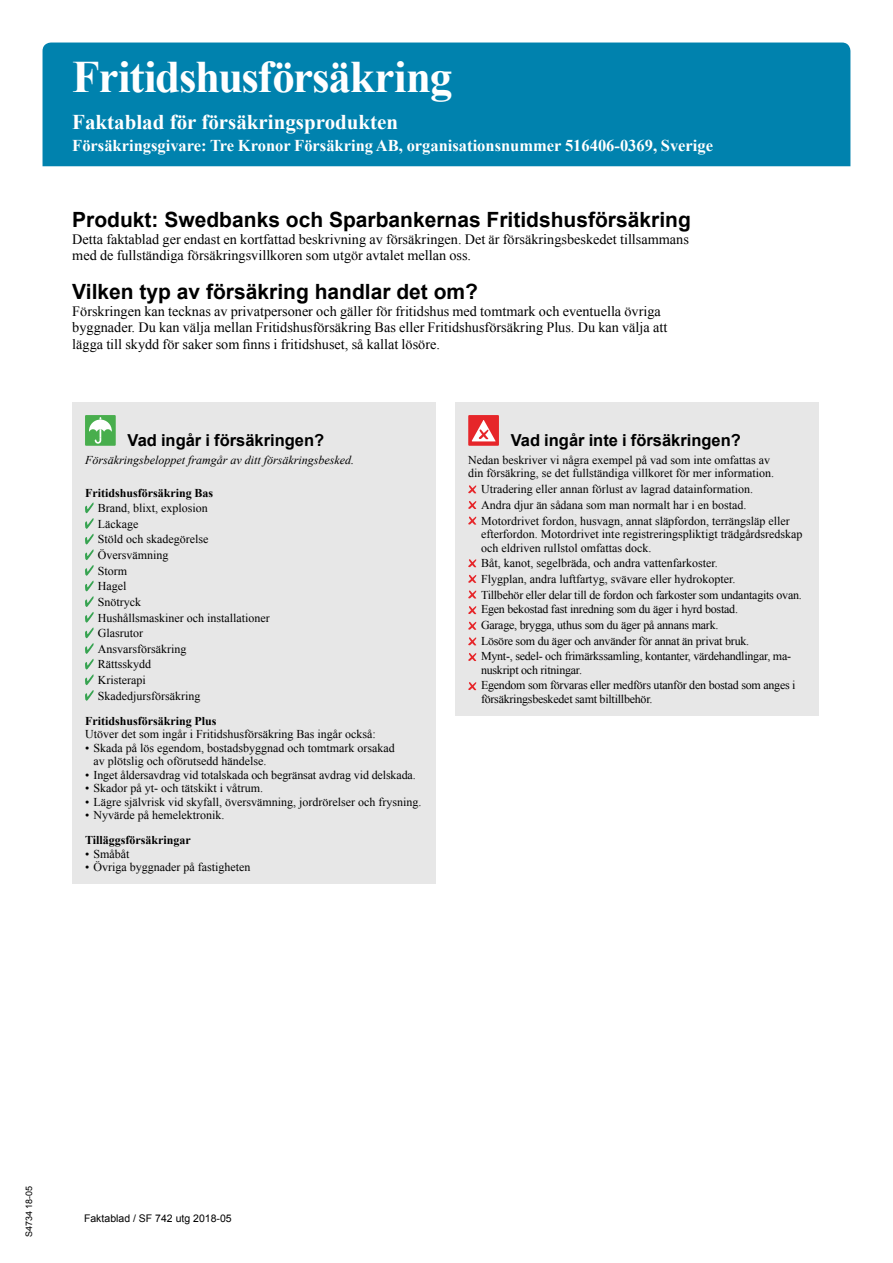
<style>
.page{position:relative;width:893px;height:1263px;background:#fff}
.page>*{position:absolute;margin:0;border:0;box-sizing:border-box;transform-origin:0 0}
.t1{font:700 45px "Times New Roman";letter-spacing:-.025em;color:#fff}
.t2{font:700 21px "Arial";color:#000}
.t3{font:700 21px "Times New Roman";color:#fff}
.t4{font:700 16.5px "Times New Roman";color:#fff}
.t5{font:700 16.5px "Arial";color:#000}
.t6{font:14.25px/16.5px "Times New Roman";color:#000}
.t7{font:12px/15.6px "Times New Roman";color:#000}
.t8{font:12px/15.5px "Times New Roman";letter-spacing:-.02em;color:#000}
.t9{font:700 12px "Times New Roman";color:#000}
.t10{font:italic 12px "Times New Roman";color:#000}
.t11{font:10.5px "Arial";color:#000}
.t12{font:9px "Arial";color:#000}
</style>
<div class="page">
<div style="left:43px;top:43px;width:807px;height:123px;background:#0082ae"></div>
<div style="left:72px;top:402px;width:363px;height:482px;background:#e7e7e7"></div>
<div style="left:85px;top:415px;width:31px;height:31px;background:#48ae4d"></div>
<svg style="left:89px;top:417px;width:23px;height:27px"></svg>
<svg style="left:85px;top:502px;width:9px;height:199px"></svg>
<div style="left:455px;top:402px;width:364px;height:314px;background:#e7e7e7"></div>
<div style="left:468px;top:415px;width:31px;height:31px;background:#e6262a"></div>
<svg style="left:468px;top:415px;width:31px;height:29px"></svg>
<svg style="left:468px;top:485px;width:8px;height:8px"></svg>
<svg style="left:468px;top:501px;width:8px;height:8px"></svg>
<svg style="left:468px;top:517px;width:8px;height:8px"></svg>
<svg style="left:468px;top:559px;width:8px;height:8px"></svg>
<svg style="left:468px;top:575px;width:8px;height:8px"></svg>
<svg style="left:468px;top:590px;width:8px;height:8px"></svg>
<svg style="left:468px;top:606px;width:8px;height:8px"></svg>
<svg style="left:468px;top:622px;width:8px;height:8px"></svg>
<svg style="left:468px;top:637px;width:8px;height:8px"></svg>
<svg style="left:468px;top:653px;width:8px;height:8px"></svg>
<svg style="left:468px;top:682px;width:8px;height:8px"></svg>
<h1 class="t1" style="left:72px;top:46px;width:382px">Fritidshusförsäkring</h1>
<h2 class="t3" style="left:72px;top:107px;width:327px">Faktablad för försäkringsprodukten</h2>
<h3 class="t4" style="left:72px;top:134px;width:642px">Försäkringsgivare: Tre Kronor Försäkring AB, organisationsnummer 516406-0369, Sverige</h3>
<h2 class="t2" style="left:72px;top:206px;width:620px">Produkt: Swedbanks och Sparbankernas Fritidshusförsäkring</h2>
<p class="t6" style="left:72px;top:231px;width:618px">Detta faktablad ger endast en kortfattad beskrivning av försäkringen. Det är försäkringsbeskedet tillsammans med de fullständiga försäkringsvillkoren som utgör avtalet mellan oss.</p>
<h2 class="t2" style="left:72px;top:278px;width:407px">Vilken typ av försäkring handlar det om?</h2>
<p class="t6" style="left:72px;top:303px;width:596px">Förskringen kan tecknas av privatpersoner och gäller för fritidshus med tomtmark och eventuella övriga byggnader. Du kan välja mellan Fritidshusförsäkring Bas eller Fritidshusförsäkring Plus. Du kan välja att lägga till skydd för saker som finns i fritidshuset, så kallat lösöre.</p>
<h3 class="t5" style="left:128px;top:429px;width:198px">Vad ingår i försäkringen?</h3>
<p class="t10" style="left:85px;top:451px;width:270px">Försäkringsbeloppet framgår av ditt försäkringsbesked.</p>
<p class="t9" style="left:85px;top:484px;width:130px">Fritidshusförsäkring Bas</p>
<p class="t7" style="left:98px;top:500px;width:173px">Brand, blixt, explosion<br>Läckage<br>Stöld och skadegörelse<br>Översvämning<br>Storm<br>Hagel<br>Snötryck<br>Hushållsmaskiner och installationer<br>Glasrutor<br>Ansvarsförsäkring<br>Rättsskydd<br>Kristerapi<br>Skadedjursförsäkring</p>
<p class="t9" style="left:85px;top:712px;width:133px">Fritidshusförsäkring Plus</p>
<p class="t7" style="left:85px;top:726px;width:292px">Utöver det som ingår i Fritidshusförsäkring Bas ingår också:</p>
<p class="t7" style="left:94px;top:741px;width:303px;line-height:13.5px;text-indent:-9px">• Skada på lös egendom, bostadsbyggnad och tomtmark orsakad av plötslig och oförutsedd händelse.</p>
<p class="t7" style="left:85px;top:767px;width:332px">• Inget åldersavdrag vid totalskada och begränsat avdrag vid delskada.</p>
<p class="t7" style="left:85px;top:780px;width:180px">• Skador på yt- och tätskikt i våtrum.</p>
<p class="t7" style="left:85px;top:794px;width:338px">• Lägre självrisk vid skyfall, översvämning, jordrörelser och frysning.</p>
<p class="t7" style="left:85px;top:807px;width:141px">• Nyvärde på hemelektronik.</p>
<p class="t9" style="left:85px;top:832px;width:107px">Tilläggsförsäkringar</p>
<p class="t7" style="left:85px;top:846px;width:46px">• Småbåt</p>
<p class="t7" style="left:85px;top:859px;width:167px">• Övriga byggnader på fastigheten</p>
<h3 class="t5" style="left:511px;top:429px;width:232px">Vad ingår inte i försäkringen?</h3>
<p class="t7" style="left:468px;top:453px;width:307px;line-height:13.5px">Nedan beskriver vi några exempel på vad som inte omfattas av din försäkring, se det fullständiga villkoret för mer information.</p>
<p class="t7" style="left:481px;top:481px;width:310px">Utradering eller annan förlust av lagrad datainformation.<br>Andra djur än sådana som man normalt har i en bostad.<br>Motordrivet fordon, husvagn, annat släpfordon, terrängsläp eller</p>
<p class="t7" style="left:481px;top:527px;width:323px;line-height:13.5px">efterfordon. Motordrivet inte registreringspliktigt trädgårdsredskap och eldriven rullstol omfattas dock.</p>
<p class="t8" style="left:481px;top:555px;width:322px">Båt, kanot, segelbräda, och andra vattenfarkoster.<br>Flygplan, andra luftfartyg, svävare eller hydrokopter.<br>Tillbehör eller delar till de fordon och farkoster som undantagits ovan.<br>Egen bekostad fast inredning som du äger i hyrd bostad.<br>Garage, brygga, uthus som du äger på annans mark.<br>Lösöre som du äger och använder för annat än privat bruk.<br>Mynt-, sedel- och frimärkssamling, kontanter, värdehandlingar, ma-</p>
<p class="t8" style="left:481px;top:662px;width:316px">nuskript och ritningar.<br>Egendom som förvaras eller medförs utanför den bostad som anges i</p>
<p class="t8" style="left:481px;top:691px;width:173px">försäkringsbeskedet samt biltillbehör.</p>
<p class="t12" style="left:23px;top:1237px;width:53px;rotate:-90deg">S4734 18-05</p>
<p class="t11" style="left:84px;top:1211px;width:149px">Faktablad / SF 742 utg 2018-05</p>
</div>
